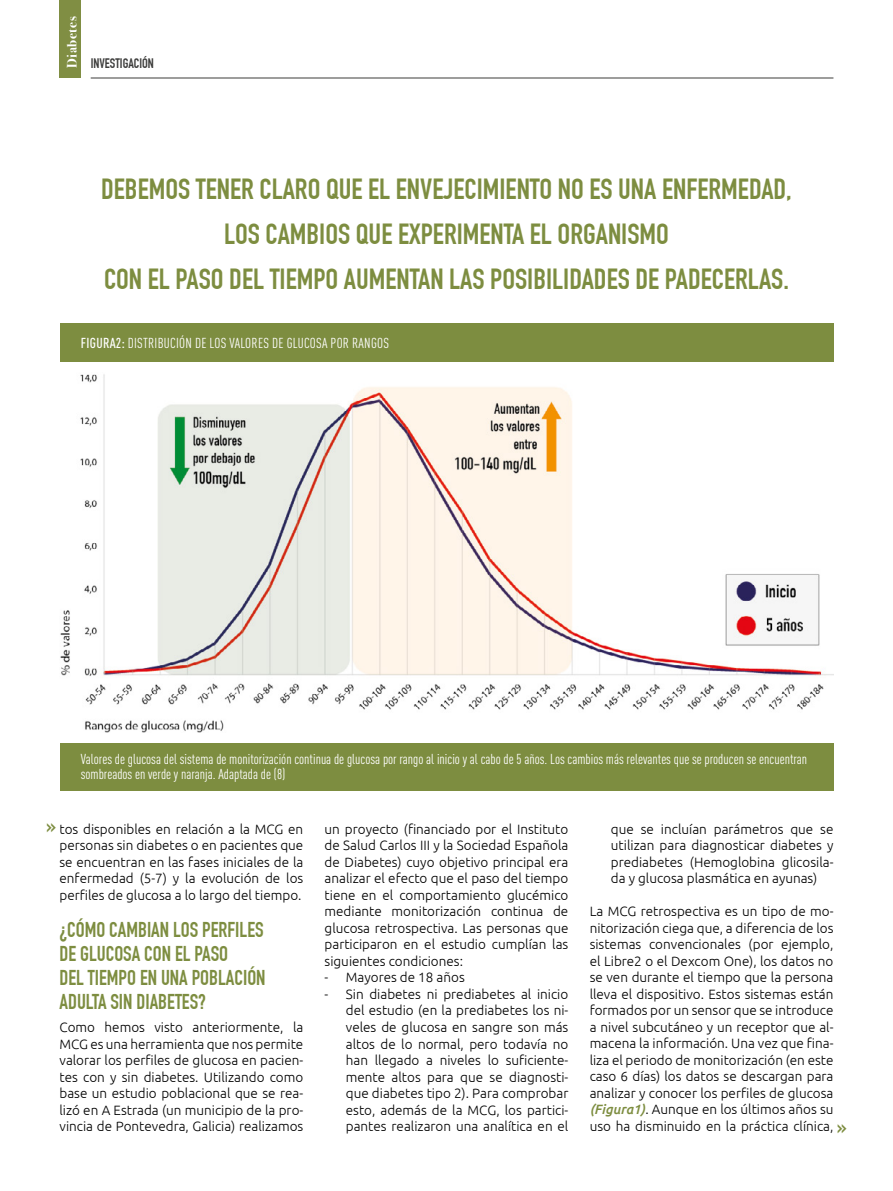
<style>
.page{position:relative;width:893px;height:1191px;background:#fff}
.page>*{position:absolute;margin:0;border:0;box-sizing:border-box;transform-origin:0 0}
.t1{font:28.5px/45px "DIN Engschrift Std";color:#7d8d40;text-align:center;scale:1.05 1}
.t2{font:22.5px "DIN Engschrift Std";color:#7d8d40}
.t3{font:21px/24px "DIN Engschrift Std";color:#7d8d40}
.t4{font:condensed 14.25px/14.2px "DIN Pro";color:#fff}
.t5{font:condensed 14.25px "DIN Pro";letter-spacing:.02em;color:#fff}
.t6{font:300 13.5px/16.5px "Ubuntu";color:#000;text-align:justify}
.t7{font:13.5px "DIN Engschrift Std";color:#3c3c3b}
.t8{font:700 13.5px "Bodoni Svty Two ITCTT";letter-spacing:.04em;color:#fff}
.s1{font-weight:500}
.s2{font-weight:500;font-style:italic;color:#7d8d40}
</style>
<div class="page">
<hr style="left:91px;top:78px;width:742px;height:1px;background:#3c3c3b">
<div style="left:60px;top:0;width:21px;height:78px;background:#808e43"></div>
<img style="left:60px;top:374px;width:773px;height:358px">
<div style="left:60px;top:742px;width:773px;height:48px;background:#7d8d40"></div>
<div style="left:60px;top:323px;width:773px;height:39px;background:#7d8d40"></div>
<p class="t8" style="left:61px;top:68px;width:53px;rotate:-90deg">Diabetes</p>
<p class="t7" style="left:91px;top:55px;width:65px">INVESTIGACIÓN</p>
<h1 class="t1" style="left:101px;top:167px;width:659px">DEBEMOS TENER CLARO QUE EL ENVEJECIMIENTO NO ES UNA ENFERMEDAD,<br>LOS CAMBIOS QUE EXPERIMENTA EL ORGANISMO<br>CON EL PASO DEL TIEMPO AUMENTAN LAS POSIBILIDADES DE PADECERLAS.</h1>
<p class="t5" style="left:81px;top:332px;width:310px"><span class="s1">FIGURA2:</span> DISTRIBUCIÓN DE LOS VALORES DE GLUCOSA POR RANGOS</p>
<p class="t4" style="left:81px;top:751px;width:728px">Valores de glucosa del sistema de monitorización continua de glucosa por rango al inicio y al cabo de 5 años. Los cambios más relevantes que se producen se encuentran sombreados en verde y naranja. Adaptada de (8)</p>
<p class="t6" style="left:60px;top:820px;width:245px">tos disponibles en relación a la MCG en personas sin diabetes o en pacientes que se encuentran en las fases iniciales de la enfermedad (5-7) y la evolución de los perfiles de glucosa a lo largo del tiempo.</p>
<h3 class="t3" style="left:60px;top:917px;width:208px">¿CÓMO CAMBIAN LOS PERFILES<br>DE GLUCOSA CON EL PASO<br>DEL TIEMPO EN UNA POBLACIÓN<br>ADULTA SIN DIABETES?</h3>
<p class="t6" style="left:60px;top:1018px;width:245px">Como hemos visto anteriormente, la MCG es una herramienta que nos permite valorar los perfiles de glucosa en pacien&shy;tes con y sin diabetes. Utilizando como base un estudio poblacional que se rea&shy;lizó en A Estrada (un municipio de la pro&shy;vincia de Pontevedra, Galicia) realizamos</p>
<h2 class="t2" style="left:46px;top:813px;width:11px">»</h2>
<p class="t6" style="left:325px;top:820px;width:245px">un proyecto (financiado por el Instituto de Salud Carlos III y la Sociedad Española de Diabetes) cuyo objetivo principal era analizar el efecto que el paso del tiempo tiene en el comportamiento glucémico mediante monitorización continua de glucosa retrospectiva. Las personas que participaron en el estudio cumplían las siguientes condiciones:</p>
<p class="t6" style="left:325px;top:969px;width:142px">- Mayores de 18 años</p>
<p class="t6" style="left:346px;top:985px;width:224px;text-indent:-21px">- Sin diabetes ni prediabetes al inicio del estudio (en la prediabetes los ni&shy;veles de glucosa en sangre son más altos de lo normal, pero todavía no han llegado a niveles lo suficiente&shy;mente altos para que se diagnosti&shy;que diabetes tipo 2). Para comprobar esto, además de la MCG, los partici&shy;pantes realizaron una analítica en el</p>
<p class="t6" style="left:611px;top:820px;width:224px">que se incluían parámetros que se utilizan para diagnosticar diabetes y prediabetes (Hemoglobina glicosila&shy;da y glucosa plasmática en ayunas)</p>
<p class="t6" style="left:590px;top:903px;width:245px">La MCG retrospectiva es un tipo de mo&shy;nitorización ciega que, a diferencia de los sistemas convencionales (por ejemplo, el Libre2 o el Dexcom One), los datos no se ven durante el tiempo que la persona lleva el dispositivo. Estos sistemas están formados por un sensor que se introduce a nivel subcutáneo y un receptor que al&shy;macena la información. Una vez que fina&shy;liza el periodo de monitorización (en este caso 6 días) los datos se descargan para analizar y conocer los perfiles de glucosa <span class="s2">(Figura1)</span>. Aunque en los últimos años su uso ha disminuido en la práctica clínica,</p>
<h2 class="t2" style="left:837px;top:1114px;width:11px">»</h2>
</div>
